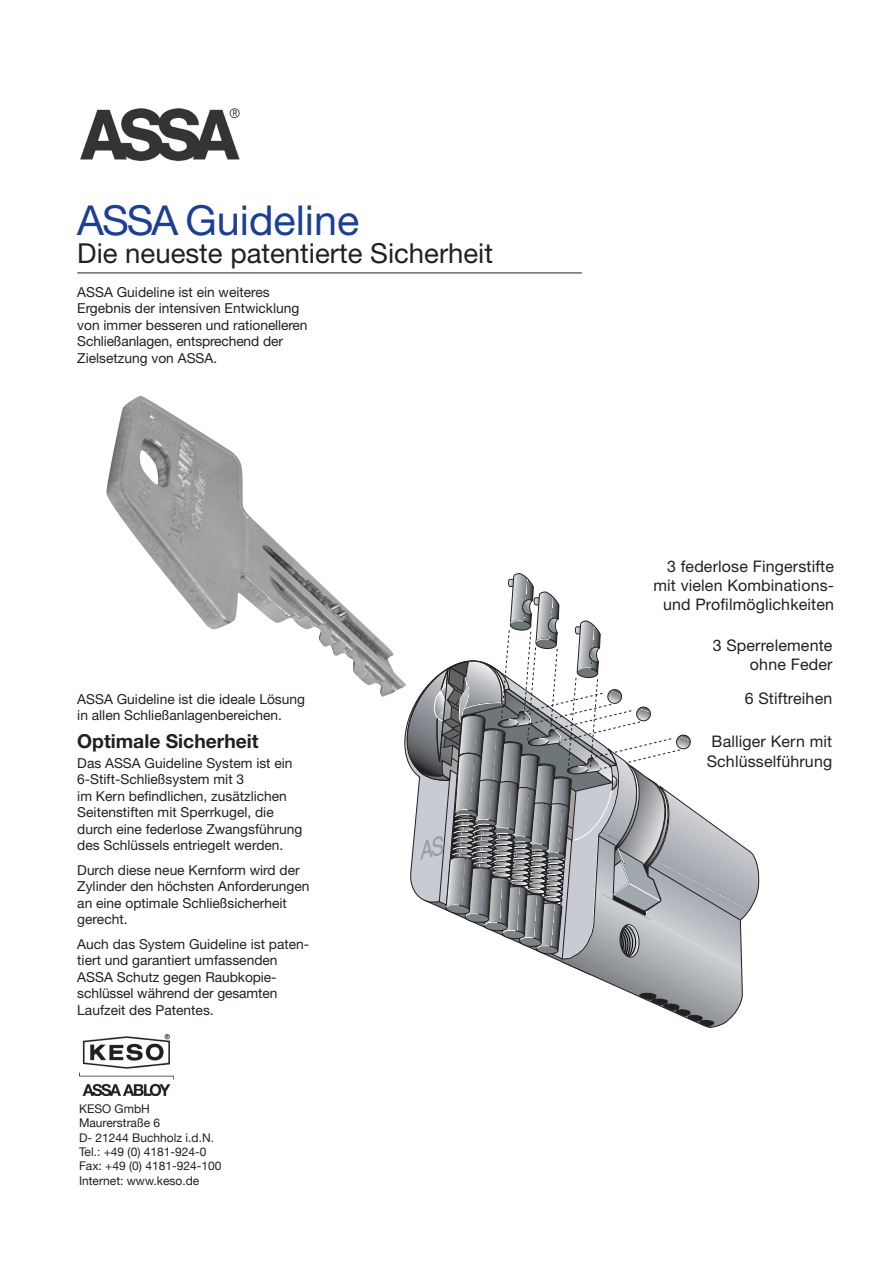
<style>
.page{position:relative;width:893px;height:1263px;background:#fff}
.page>*{position:absolute;margin:0;border:0;box-sizing:border-box;transform-origin:0 0}
.t1{font:41.25px "Helvetica Neue";color:#1b3f94}
.t2{font:27.6px "Helvetica Neue";color:#231f20}
.t3{font:700 19.35px "Helvetica Neue";color:#231f20}
.t4{font:16.05px/19px "Helvetica Neue";letter-spacing:.01em;color:#231f20;text-align:right}
.t5{font:13.8px/16.5px "Helvetica Neue";color:#231f20}
.t6{font:12px "Helvetica Neue";color:#231f20}
</style>
<div class="page">
<hr style="left:77px;top:273px;width:505px;height:1px;background:#231f20">
<img style="left:106px;top:396px;width:293px;height:301px">
<img style="left:80px;top:108px;width:160px;height:54px">
<img style="left:79px;top:1035px;width:94px;height:60px">
<svg style="left:399px;top:573px;width:361px;height:454px"></svg>
<p class="t1" style="left:77px;top:196px;width:283px">ASSA Guideline</p>
<p class="t2" style="left:77px;top:236px;width:417px">Die neueste patentierte Sicherheit</p>
<p class="t5" style="left:77px;top:284px;width:232px">ASSA Guideline ist ein weiteres Ergebnis der intensiven Entwicklung von immer besseren und rationelleren Schließanlagen, entsprechend der Zielsetzung von ASSA.</p>
<p class="t5" style="left:77px;top:690px;width:229px">ASSA Guideline ist die ideale Lösung in allen Schließanlagenbereichen.</p>
<p class="t3" style="left:77px;top:730px;width:183px">Optimale Sicherheit</p>
<p class="t5" style="left:77px;top:754px;width:226px">Das ASSA Guideline System ist ein 6-Stift-Schließsystem mit 3<br>im Kern befindlichen, zusätzlichen Seitenstiften mit Sperrkugel, die durch eine federlose Zwangsführung des Schlüssels entriegelt werden.</p>
<p class="t5" style="left:77px;top:861px;width:234px">Durch diese neue Kernform wird der<br>Zylinder den höchsten Anforderungen an eine optimale Schließsicherheit gerecht.</p>
<p class="t5" style="left:77px;top:935px;width:233px">Auch das System Guideline ist paten&shy;tiert und garantiert umfassenden<br>ASSA Schutz gegen Raubkopie&shy;schlüssel während der gesamten<br>Laufzeit des Patentes.</p>
<p class="t6" style="left:79px;top:1101px;width:72px">KESO GmbH</p>
<p class="t6" style="left:79px;top:1116px;width:83px">Maurerstraße 6</p>
<p class="t6" style="left:79px;top:1130px;width:136px">D- 21244 Buchholz i.d.N.</p>
<p class="t6" style="left:79px;top:1144px;width:129px">Tel.: +49 (0) 4181-924-0</p>
<p class="t6" style="left:79px;top:1159px;width:144px">Fax: +49 (0) 4181-924-100</p>
<p class="t6" style="left:79px;top:1173px;width:122px">Internet: www.keso.de</p>
<p class="t4" style="left:653px;top:556px;width:182px">3 federlose Fingerstifte mit vielen Kombinations&shy;und Profilmöglichkeiten</p>
<p class="t4" style="left:713px;top:636px;width:121px">3 Sperrelemente ohne Feder</p>
<p class="t4" style="left:745px;top:688px;width:89px">6 Stiftreihen</p>
<p class="t4" style="left:707px;top:731px;width:127px;line-height:20px;text-align:center">Balliger Kern mit<br>Schlüsselführung</p>
</div>
